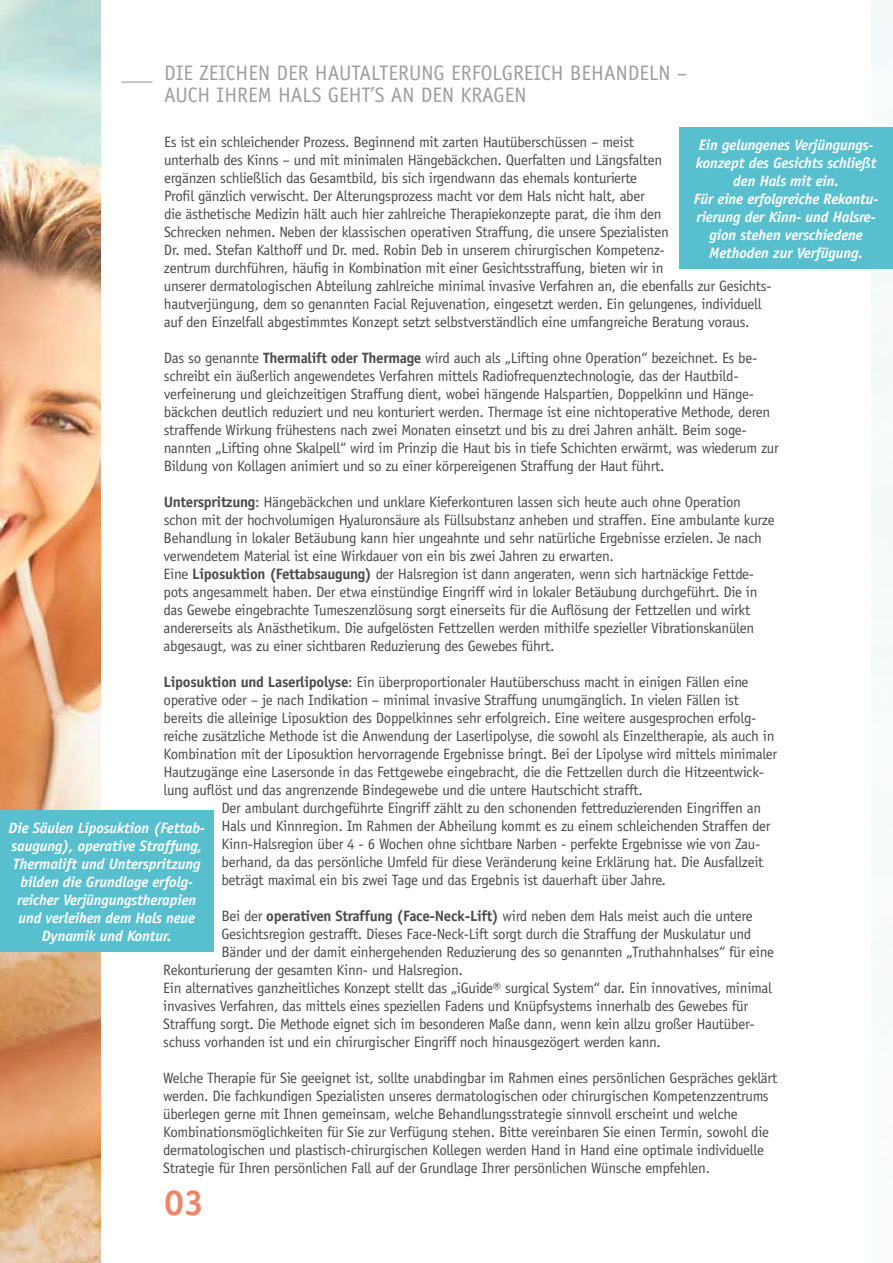
<style>
.page{position:relative;width:893px;height:1263px;background:#fff}
.page>*{position:absolute;margin:0;border:0;box-sizing:border-box;transform-origin:0 0}
.t1{font:700 36px "Officina Sans";color:#ef8567}
.t2{font:21px/22.5px "Officina Sans";color:#9c9e9f}
.t3{font:15px/18px "Officina Sans";letter-spacing:-.02em;color:#4b4b4d}
.t4{font:italic 700 15px/18px "Officina Sans";letter-spacing:-.01em;color:#fff;text-align:center}
.s1{font-weight:700}
</style>
<div class="page">
<img style="left:0;top:0;width:101px;height:1263px">
<div style="left:0;top:810px;width:214px;height:141px;background:#58bfcf"></div>
<div style="left:679px;top:128px;width:214px;height:141px;background:#58bfcf"></div>
<h2 class="t2" style="left:164px;top:61px;width:525px;text-indent:-43px">___ Die Zeichen der Hautalterung erfolgreich behandeln – auch Ihrem Hals geht’s an den Kragen</h2>
<p class="t3" style="left:164px;top:133px;width:609px">Es ist ein schleichender Prozess. Beginnend mit zarten Hautüberschüssen – meist<br>unterhalb des Kinns – und mit minimalen H ängebäckchen. Querfalten und Längsfalten<br>ergänzen schließlich das Gesamtbild, bis sich irgendwann das ehemals konturierte<br>Profil gänzlich verwischt. Der Alterungsprozess macht vor dem Hals nicht halt, aber<br>die ästhetische Medizin hält auch hier zahlreiche Therapiekonzepte parat, die ihm den<br>Schrecken nehmen. Neben der klassischen operativen Straffung, die unsere Spezialisten<br>Dr. med. Stefan Kalthoff und Dr. med. Robin Deb in unserem chirurgischen Kompetenz-<br>zentrum durchführen, häufig in Kombination mit einer Gesichtsstraffung, bieten wir in<br>unserer dermatologischen Abteilung zahlreiche minimal invasive Verfahren an, die ebenfalls zur Gesichts&shy;hautverjüngung, dem so genannten Facial Rejuvenation, eingesetzt werden. Ein gelungenes, individuell auf den Einzelfall abgestimmtes Konzept setzt selbstverständlich eine umfangreiche Beratung voraus.</p>
<p class="t3" style="left:164px;top:349px;width:617px">Das so genannte <span class="s1">Thermalift oder Thermage</span> wird auch als „Lifting ohne Operation“ bezeichnet. Es be&shy;schreibt ein äußerlich angewendetes Verfahren mittels Radiofrequenztechnologie, das der Hautbild&shy;verfeinerung und gleichzeitigen Straffung dient, wobei hängende Halspartien, Doppelkinn und H änge&shy;bäckchen deutlich reduziert und neu konturiert werden. Thermage ist eine nichtoperative Methode, deren straffende Wirkung frühestens nach zwei Monaten einsetzt und bis zu drei Jahren anhält. Beim soge&shy;nannten „Lifting ohne Skalpell“ wird im Prinzip die Haut bis in tiefe Schichten erwärmt, was wiederum zur Bildung von Kollagen animiert und so zu einer körpereigenen Straffung der Haut führt.</p>
<p class="t3" style="left:164px;top:493px;width:613px"><span class="s1">Unterspritzung</span>: H ängebäckchen und unklare Kieferkonturen lassen sich heute auch ohne Operation schon mit der hochvolumigen Hyaluronsäure als Füllsubstanz anheben und straffen. Eine ambulante kurze Behandlung in lokaler Betäubung kann hier ungeahnte und sehr natürliche Ergebnisse erzielen. Je nach verwendetem Material ist eine Wirkdauer von ein bis zwei Jahren zu erwarten.<br>Eine <span class="s1">Liposuktion (Fettabsaugung)</span> der Halsregion ist dann angeraten, wenn sich hartnäckige Fettde&shy;pots angesammelt haben. Der etwa einstündige Eingriff wird in lokaler Betäubung durchgeführt. Die in das Gewebe eingebrachte Tumeszenzlösung sorgt einerseits für die Auflösung der Fettzellen und wirkt andererseits als Anästhetikum. Die aufgelösten Fettzellen werden mithilfe spezieller Vibrationskanülen abgesaugt, was zu einer sichtbaren Reduzierung des Gewebes führt.</p>
<p class="t3" style="left:163px;top:673px;width:615px"><span class="s1">Liposuktion und Laserlipolyse</span>: Ein überproportionaler Hautüberschuss macht in einigen Fällen eine operative oder – je nach Indikation – minimal invasive Straffung unumgänglich. In vielen Fällen ist bereits die alleinige Liposuktion des Doppelkinnes sehr erfolgreich. Eine weitere ausgesprochen erfolg&shy;reiche zusätzliche Methode ist die Anwendung der Laserlipolyse, die sowohl als Einzeltherapie, als auch in Kombination mit der Liposuktion hervorragende Ergebnisse bringt. Bei der Lipolyse wird mittels minimaler H autzugänge eine Lasersonde in das Fettgewebe eingebracht, die die Fettzellen durch die Hitzeentwick&shy;lung auflöst und das angrenzende Bindegewebe und die untere Hautschicht strafft.</p>
<p class="t3" style="left:221px;top:799px;width:550px">Der ambulant durchgeführte Eingriff zählt zu den schonenden fettreduzierenden Eingriffen an Hals und Kinnregion. Im Rahmen der Abheilung kommt es zu einem schleichenden Straffen der Kinn-Halsregion über 4 - 6 Wochen ohne sichtbare Narben - perfekte Ergebnisse wie von Zau&shy;berhand, da das persönliche U mfeld für diese Veränderung keine Erklärung hat. Die Ausfallzeit beträgt maximal ein bis zwei Tage und das Ergebnis ist dauerhaft über Jahre.</p>
<p class="t3" style="left:221px;top:907px;width:533px">Bei der <span class="s1">operativen Straffung (Face-Neck-Lift)</span> wird neben dem H als meist auch die untere</p>
<p class="t3" style="left:221px;top:925px;width:531px">Gesichtsregion gestrafft. Dieses Face-Neck-Lift sorgt durch die Straffung der M uskulatur und</p>
<p class="t3" style="left:221px;top:943px;width:554px">Bänder und der damit einhergehenden Reduzierung des so genannten „Truthahnhalses“ für eine</p>
<p class="t3" style="left:163px;top:961px;width:301px">Rekonturierung der gesamten Kinn- und Halsregion.</p>
<p class="t3" style="left:163px;top:979px;width:610px">Ein alternatives ganzheitliches Konzept stellt das „iGuide® surgical System“ dar. Ein innovatives, minimal</p>
<p class="t3" style="left:163px;top:997px;width:586px">invasives Verfahren, das mittels eines speziellen Fadens und Knüpfsystems innerhalb des Gewebes für</p>
<p class="t3" style="left:163px;top:1015px;width:593px">Straffung sorgt. Die Methode eignet sich im besonderen Maße dann, wenn kein allzu großer Hautüber-</p>
<p class="t3" style="left:163px;top:1033px;width:499px">schuss vorhanden ist und ein chirurgischer Eingriff noch hinausgezögert werden kann.</p>
<p class="t3" style="left:163px;top:1069px;width:616px">Welche Therapie für Sie geeignet ist, sollte unabdingbar im Rahmen eines persönlichen Gespräches geklärt werden. Die fachkundigen Spezialisten unseres dermatologischen oder chirurgischen Kompetenzzentrums überlegen gerne mit Ihnen gemeinsam, welche Behandlungsstrategie sinnvoll erscheint und welche Kombinationsmöglichkeiten für Sie zur Verfügung stehen. Bitte vereinbaren Sie einen Termin, sowohl die dermatologischen und plastisch-chirurgischen Kollegen werden Hand in Hand eine optimale individuelle Strategie für Ihren persönlichen Fall auf der Grundlage Ihrer persönlichen Wünsche empfehlen.</p>
<h1 class="t1" style="left:164px;top:1180px;width:42px">03</h1>
<p class="t4" style="left:694px;top:136px;width:186px">Ein gelungenes Verjüngungs&shy;konzept des Gesichts schließt den Hals mit ein.<br>Für eine erfolgreiche Rekontu&shy;rierung der Kinn- und Halsre&shy;gion stehen verschiedene<br>Methoden zur Verfügung.</p>
<p class="t4" style="left:9px;top:818px;width:198px">Die Säulen Liposuktion (Fettab&shy;saugung), operative Straffung,<br>Thermalift und Unterspritzung bilden die Grundlage erfolg&shy;reicher Verjüngungstherapien und verleihen dem Hals neue<br>Dynamik und Kontur.</p>
</div>
